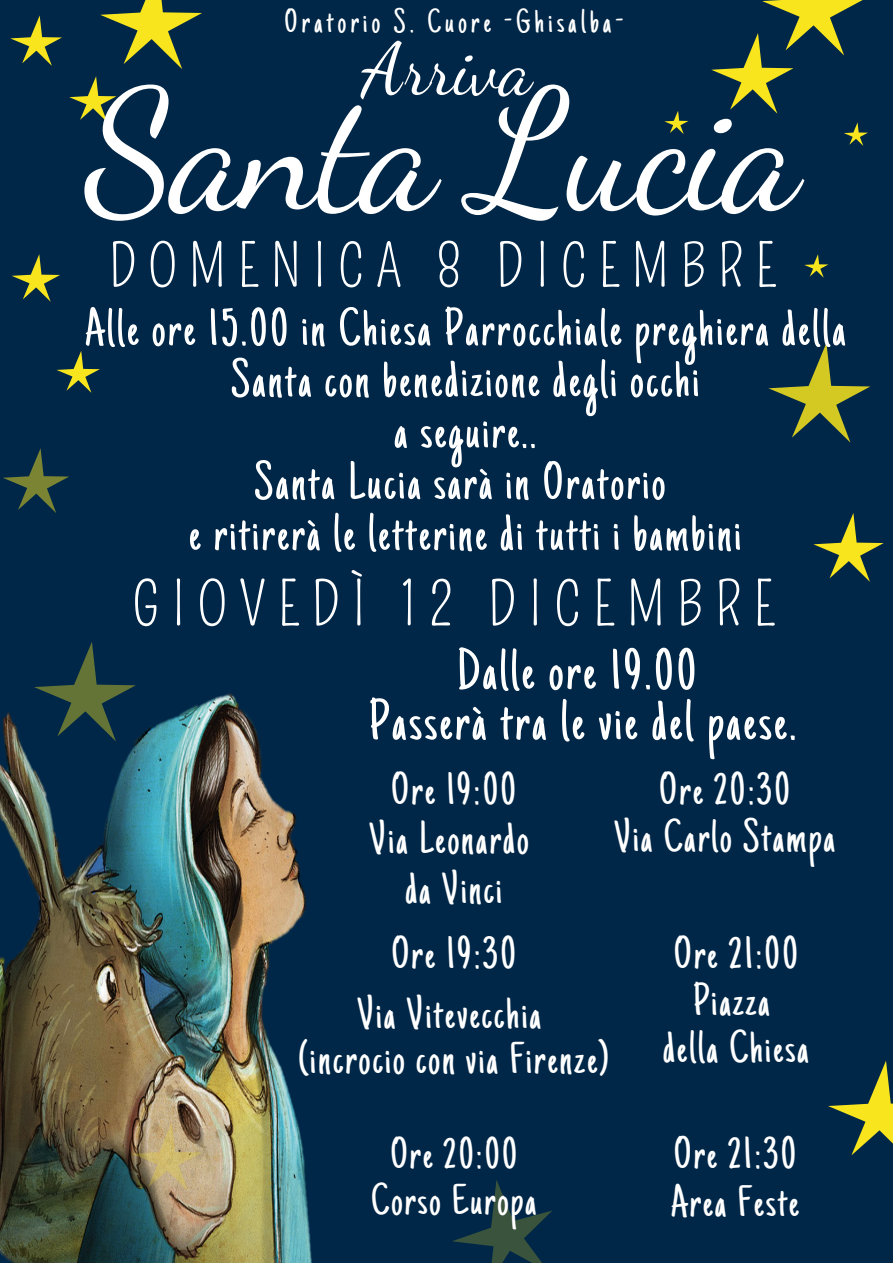
<style>
.page{position:relative;width:893px;height:1263px;background:#002747}
.page>*{position:absolute;margin:0;border:0;box-sizing:border-box;transform-origin:0 0}
.t1{font:168.82px "Dancing Script";letter-spacing:-.02em;color:#fff}
.t2{font:72.9px "Dancing Script";letter-spacing:-.01em;color:#fff}
.t3{font:59.25px "Pompiere";letter-spacing:.2em;color:#fff}
.t4{font:58.8px/50.6px "Just Another Hand";letter-spacing:.05em;color:#fff;text-align:center}
.t5{font:57.82px "Pompiere";letter-spacing:.2em;color:#fff}
.t6{font:54px/51.2px "Just Another Hand";letter-spacing:.05em;color:#fff;text-align:center}
.t7{font:46.5px/49.3px "Just Another Hand";letter-spacing:.05em;color:#fff;text-align:center}
.t8{font:45.97px/47.4px "Just Another Hand";letter-spacing:.05em;color:#fff}
.t9{font:45px/45.8px "Just Another Hand";letter-spacing:.05em;color:#fff;text-align:center}
.t10{font:33.75px "Just Another Hand";letter-spacing:.13em;color:#fff}
</style>
<div class="page">
<svg style="left:768px;top:343px;width:102px;height:99px"></svg>
<svg style="left:69px;top:76px;width:47px;height:46px"></svg>
<svg style="left:664px;top:111px;width:24px;height:23px"></svg>
<svg style="left:100px;top:0;width:102px;height:69px"></svg>
<svg style="left:57px;top:351px;width:43px;height:42px"></svg>
<svg style="left:813px;top:513px;width:70px;height:69px"></svg>
<svg style="left:452px;top:1180px;width:100px;height:83px"></svg>
<img style="left:0;top:693px;width:312px;height:570px">
<svg style="left:34px;top:642px;width:102px;height:99px"></svg>
<img style="left:132px;top:1122px;width:70px;height:69px">
<svg style="left:828px;top:1061px;width:65px;height:94px"></svg>
<svg style="left:804px;top:254px;width:24px;height:24px"></svg>
<svg style="left:711px;top:0;width:152px;height:113px"></svg>
<svg style="left:844px;top:122px;width:24px;height:24px"></svg>
<svg style="left:10px;top:16px;width:52px;height:50px"></svg>
<svg style="left:12px;top:254px;width:48px;height:47px"></svg>
<svg style="left:3px;top:448px;width:66px;height:65px"></svg>
<p class="t10" style="left:284px;top:9px;width:340px">Oratorio S. Cuore -Ghisalba-</p>
<h2 class="t2" style="left:362px;top:26px;width:171px">Arriva</h2>
<h1 class="t1" style="left:85px;top:51px;width:715px">Santa Lucia</h1>
<p class="t5" style="left:109px;top:233px;width:669px">DOMENICA 8 DICEMBRE</p>
<p class="t6" style="left:85px;top:308px;width:762px">Alle ore 15.00 in Chiesa Parrocchiale preghiera della Santa con benedizione degli occhi<br>a seguire..<br>Santa Lucia sarà in Oratorio<br>e ritirerà le letterine di tutti i bambini</p>
<p class="t3" style="left:132px;top:570px;width:644px">GIOVEDÌ 12 DICEMBRE</p>
<p class="t4" style="left:369px;top:651px;width:428px">Dalle ore 19.00<br>Passerà tra le vie del paese.</p>
<p class="t7" style="left:369px;top:770px;width:161px">Ore 19:00<br>Via Leonardo da Vinci</p>
<p class="t7" style="left:357px;top:928px;width:185px;line-height:60.2px">Ore 19:30<br>Via Vitevecchia</p>
<p class="t7" style="left:299px;top:1039px;width:310px">(incrocio con via Firenze)</p>
<p class="t7" style="left:614px;top:771px;width:222px;line-height:47.2px">Ore 20:30<br>Via Carlo Stampa</p>
<p class="t7" style="left:663px;top:935px;width:147px;line-height:47px">Ore 21:00<br>Piazza<br>della Chiesa</p>
<p class="t9" style="left:371px;top:1136px;width:166px">Ore 20:00<br>Corso Europa</p>
<p class="t8" style="left:671px;top:1135px;width:130px">Ore 21:30<br>Area Feste</p>
</div>
